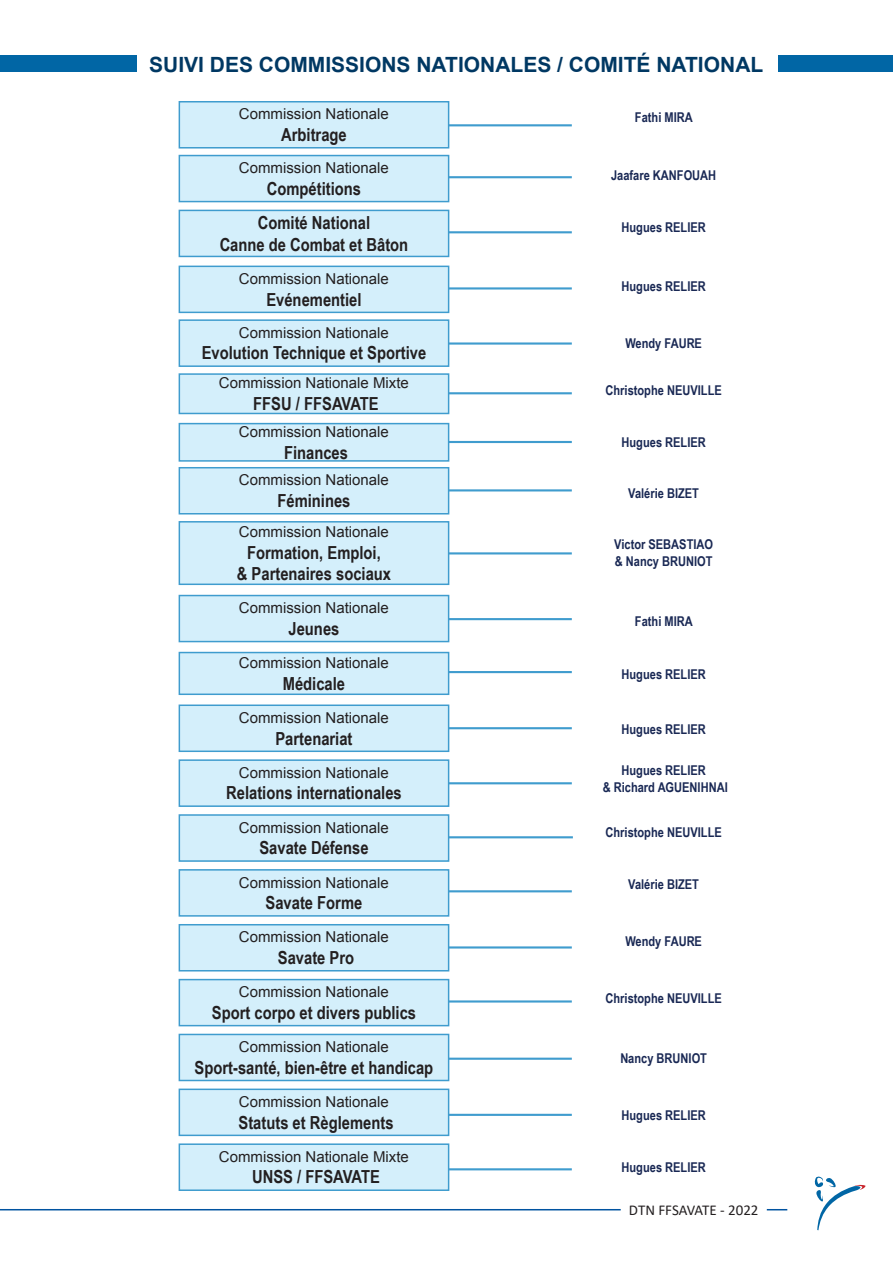
<style>
.page{position:relative;width:893px;height:1263px;background:#fff}
.page>*{position:absolute;margin:0;border:0;box-sizing:border-box;transform-origin:0 0}
.t1{font:700 21px "Arial";color:#003863}
.t2{font:700 18px/21.6px "Arial Narrow";color:#231f20;text-align:center}
.t3{font:15px "Arial";color:#231f20}
.t4{font:15px "Calibri";letter-spacing:-.005em;color:#231f20}
.t5{font:700 13.5px/16.2px "Arial Narrow";color:#192854}
</style>
<div class="page">
<hr style="left:299px;top:124px;width:273px;height:2px;background:#3f9cce">
<hr style="left:299px;top:176px;width:273px;height:2px;background:#3f9cce">
<hr style="left:299px;top:231px;width:273px;height:2px;background:#3f9cce">
<hr style="left:299px;top:287px;width:273px;height:2px;background:#3f9cce">
<hr style="left:299px;top:342px;width:273px;height:3px;background:#3f9cce">
<hr style="left:299px;top:392px;width:273px;height:2px;background:#3f9cce">
<hr style="left:299px;top:441px;width:273px;height:2px;background:#3f9cce">
<hr style="left:299px;top:552px;width:273px;height:2px;background:#3f9cce">
<hr style="left:299px;top:618px;width:273px;height:2px;background:#3f9cce">
<hr style="left:299px;top:727px;width:273px;height:2px;background:#3f9cce">
<hr style="left:299px;top:782px;width:273px;height:2px;background:#3f9cce">
<hr style="left:300px;top:836px;width:273px;height:2px;background:#3f9cce">
<hr style="left:299px;top:890px;width:273px;height:2px;background:#3f9cce">
<hr style="left:299px;top:946px;width:273px;height:2px;background:#3f9cce">
<hr style="left:299px;top:1000px;width:273px;height:2px;background:#3f9cce">
<hr style="left:299px;top:1058px;width:273px;height:2px;background:#3f9cce">
<hr style="left:299px;top:1114px;width:273px;height:2px;background:#3f9cce">
<hr style="left:299px;top:1168px;width:273px;height:2px;background:#3f9cce">
<hr style="left:299px;top:671px;width:273px;height:2px;background:#3f9cce">
<hr style="left:299px;top:489px;width:273px;height:2px;background:#3f9cce">
<svg style="left:814px;top:1176px;width:52px;height:54px"></svg>
<hr style="left:0;top:1209px;width:787px;height:1px;background:#0153a0">
<div style="left:621px;top:1203px;width:145px;height:18px;background:#fff"></div>
<div style="left:179px;top:320px;width:270px;height:46px;background:#d4effb"></div>
<div style="left:179px;top:319px;width:270px;height:48px;border:2px solid #3f9cce"></div>
<div style="left:179px;top:815px;width:270px;height:46px;background:#d4effb"></div>
<div style="left:179px;top:814px;width:270px;height:48px;border:2px solid #3f9cce"></div>
<div style="left:179px;top:979px;width:270px;height:46px;background:#d4effb"></div>
<div style="left:179px;top:979px;width:270px;height:47px;border:2px solid #3f9cce"></div>
<div style="left:179px;top:1034px;width:270px;height:46px;background:#d4effb"></div>
<div style="left:179px;top:1034px;width:270px;height:47px;border:2px solid #3f9cce"></div>
<div style="left:179px;top:925px;width:270px;height:46px;background:#d4effb"></div>
<div style="left:179px;top:924px;width:270px;height:47px;border:2px solid #3f9cce"></div>
<div style="left:179px;top:522px;width:270px;height:62px;background:#d4effb"></div>
<div style="left:179px;top:521px;width:270px;height:64px;border:2px solid #3f9cce"></div>
<div style="left:179px;top:210px;width:270px;height:46px;background:#d4effb"></div>
<div style="left:179px;top:210px;width:270px;height:47px;border:2px solid #3f9cce"></div>
<div style="left:179px;top:374px;width:270px;height:39px;background:#d4effb"></div>
<div style="left:179px;top:373px;width:270px;height:41px;border:2px solid #3f9cce"></div>
<div style="left:179px;top:156px;width:270px;height:46px;background:#d4effb"></div>
<div style="left:179px;top:155px;width:270px;height:47px;border:2px solid #3f9cce"></div>
<div style="left:179px;top:424px;width:270px;height:37px;background:#d4effb"></div>
<div style="left:179px;top:423px;width:270px;height:39px;border:2px solid #3f9cce"></div>
<div style="left:179px;top:266px;width:270px;height:46px;background:#d4effb"></div>
<div style="left:179px;top:266px;width:270px;height:47px;border:2px solid #3f9cce"></div>
<div style="left:179px;top:652px;width:270px;height:42px;background:#d4effb"></div>
<div style="left:179px;top:652px;width:270px;height:43px;border:2px solid #3f9cce"></div>
<div style="left:179px;top:870px;width:270px;height:46px;background:#d4effb"></div>
<div style="left:179px;top:869px;width:270px;height:48px;border:2px solid #3f9cce"></div>
<div style="left:179px;top:595px;width:270px;height:46px;background:#d4effb"></div>
<div style="left:179px;top:595px;width:270px;height:47px;border:2px solid #3f9cce"></div>
<div style="left:179px;top:102px;width:270px;height:46px;background:#d4effb"></div>
<div style="left:179px;top:101px;width:270px;height:48px;border:2px solid #3f9cce"></div>
<div style="left:179px;top:1144px;width:270px;height:46px;background:#d4effb"></div>
<div style="left:179px;top:1143px;width:270px;height:48px;border:2px solid #3f9cce"></div>
<div style="left:179px;top:1089px;width:270px;height:46px;background:#d4effb"></div>
<div style="left:179px;top:1088px;width:270px;height:48px;border:2px solid #3f9cce"></div>
<div style="left:179px;top:705px;width:270px;height:46px;background:#d4effb"></div>
<div style="left:179px;top:704px;width:270px;height:48px;border:2px solid #3f9cce"></div>
<div style="left:179px;top:760px;width:270px;height:46px;background:#d4effb"></div>
<div style="left:179px;top:759px;width:270px;height:48px;border:2px solid #3f9cce"></div>
<div style="left:0;top:56px;width:136px;height:16px;background:#0166a5"></div>
<div style="left:778px;top:56px;width:115px;height:16px;background:#0166a5"></div>
<div style="left:179px;top:468px;width:270px;height:46px;background:#d4effb"></div>
<div style="left:179px;top:467px;width:270px;height:47px;border:2px solid #3f9cce"></div>
<h1 class="t1" style="left:149px;top:56px;width:616px">SUIVI DES COMMISSIONS NATIONALES / COMITÉ NATIONAL</h1>
<p class="t3" style="left:239px;top:108px;width:152px">Commission Nationale</p>
<p class="t2" style="left:281px;top:126px;width:67px">Arbitrage</p>
<p class="t3" style="left:239px;top:162px;width:152px">Commission Nationale</p>
<p class="t2" style="left:267px;top:179px;width:96px">Compétitions</p>
<p class="t2" style="left:220px;top:214px;width:190px">Comité National<br>Canne de Combat et Bâton</p>
<p class="t3" style="left:239px;top:273px;width:152px">Commission Nationale</p>
<p class="t2" style="left:266px;top:290px;width:97px">Evénementiel</p>
<p class="t3" style="left:239px;top:327px;width:152px">Commission Nationale</p>
<p class="t2" style="left:202px;top:344px;width:226px">Evolution Technique et Sportive</p>
<p class="t3" style="left:219px;top:377px;width:192px">Commission Nationale Mixte</p>
<p class="t2" style="left:253px;top:395px;width:127px">FFSU / FFSAVATE</p>
<p class="t3" style="left:239px;top:426px;width:152px">Commission Nationale</p>
<p class="t2" style="left:284px;top:443px;width:65px">Finances</p>
<p class="t3" style="left:239px;top:474px;width:152px">Commission Nationale</p>
<p class="t2" style="left:277px;top:491px;width:75px">Féminines</p>
<p class="t3" style="left:239px;top:526px;width:152px">Commission Nationale</p>
<p class="t2" style="left:237px;top:543px;width:156px">Formation, Emploi,<br>&amp; Partenaires sociaux</p>
<p class="t3" style="left:239px;top:602px;width:152px">Commission Nationale</p>
<p class="t2" style="left:289px;top:619px;width:52px">Jeunes</p>
<p class="t3" style="left:239px;top:657px;width:152px">Commission Nationale</p>
<p class="t2" style="left:283px;top:674px;width:64px">Médicale</p>
<p class="t3" style="left:239px;top:712px;width:152px">Commission Nationale</p>
<p class="t2" style="left:275px;top:729px;width:79px">Partenariat</p>
<p class="t3" style="left:239px;top:767px;width:152px">Commission Nationale</p>
<p class="t2" style="left:226px;top:784px;width:177px">Relations internationales</p>
<p class="t3" style="left:239px;top:822px;width:152px">Commission Nationale</p>
<p class="t2" style="left:259px;top:839px;width:111px">Savate Défense</p>
<p class="t3" style="left:239px;top:876px;width:152px">Commission Nationale</p>
<p class="t2" style="left:266px;top:894px;width:98px">Savate Forme</p>
<p class="t3" style="left:239px;top:931px;width:152px">Commission Nationale</p>
<p class="t2" style="left:278px;top:948px;width:78px">Savate Pro</p>
<p class="t3" style="left:239px;top:986px;width:152px">Commission Nationale</p>
<p class="t2" style="left:212px;top:1003px;width:206px">Sport corpo et divers publics</p>
<p class="t3" style="left:239px;top:1041px;width:152px">Commission Nationale</p>
<p class="t2" style="left:195px;top:1058px;width:240px">Sport-santé, bien-être et handicap</p>
<p class="t3" style="left:239px;top:1096px;width:152px">Commission Nationale</p>
<p class="t2" style="left:239px;top:1113px;width:157px">Statuts et Règlements</p>
<p class="t3" style="left:219px;top:1151px;width:192px">Commission Nationale Mixte</p>
<p class="t2" style="left:252px;top:1168px;width:129px">UNSS / FFSAVATE</p>
<p class="t5" style="left:635px;top:110px;width:59px">Fathi MIRA</p>
<p class="t5" style="left:611px;top:168px;width:107px">Jaafare KANFOUAH</p>
<p class="t5" style="left:622px;top:220px;width:86px">Hugues RELIER</p>
<p class="t5" style="left:622px;top:279px;width:86px">Hugues RELIER</p>
<p class="t5" style="left:625px;top:337px;width:78px">Wendy FAURE</p>
<p class="t5" style="left:606px;top:383px;width:118px">Christophe NEUVILLE</p>
<p class="t5" style="left:622px;top:435px;width:86px">Hugues RELIER</p>
<p class="t5" style="left:628px;top:487px;width:72px">Valérie BIZET</p>
<p class="t5" style="left:614px;top:538px;width:100px">Victor SEBASTIAO &amp; Nancy BRUNIOT</p>
<p class="t5" style="left:635px;top:614px;width:59px">Fathi MIRA</p>
<p class="t5" style="left:622px;top:667px;width:86px">Hugues RELIER</p>
<p class="t5" style="left:622px;top:722px;width:86px">Hugues RELIER</p>
<p class="t5" style="left:603px;top:764px;width:127px;text-align:center">Hugues RELIER<br>&amp; Richard AGUENIHNAI</p>
<p class="t5" style="left:606px;top:826px;width:118px">Christophe NEUVILLE</p>
<p class="t5" style="left:628px;top:878px;width:72px">Valérie BIZET</p>
<p class="t5" style="left:625px;top:934px;width:78px">Wendy FAURE</p>
<p class="t5" style="left:606px;top:991px;width:118px">Christophe NEUVILLE</p>
<p class="t5" style="left:620px;top:1051px;width:88px">Nancy BRUNIOT</p>
<p class="t5" style="left:622px;top:1108px;width:86px">Hugues RELIER</p>
<p class="t5" style="left:622px;top:1160px;width:86px">Hugues RELIER</p>
<p class="t4" style="left:629px;top:1201px;width:131px">DTN FFSAVATE - 2022</p>
</div>
